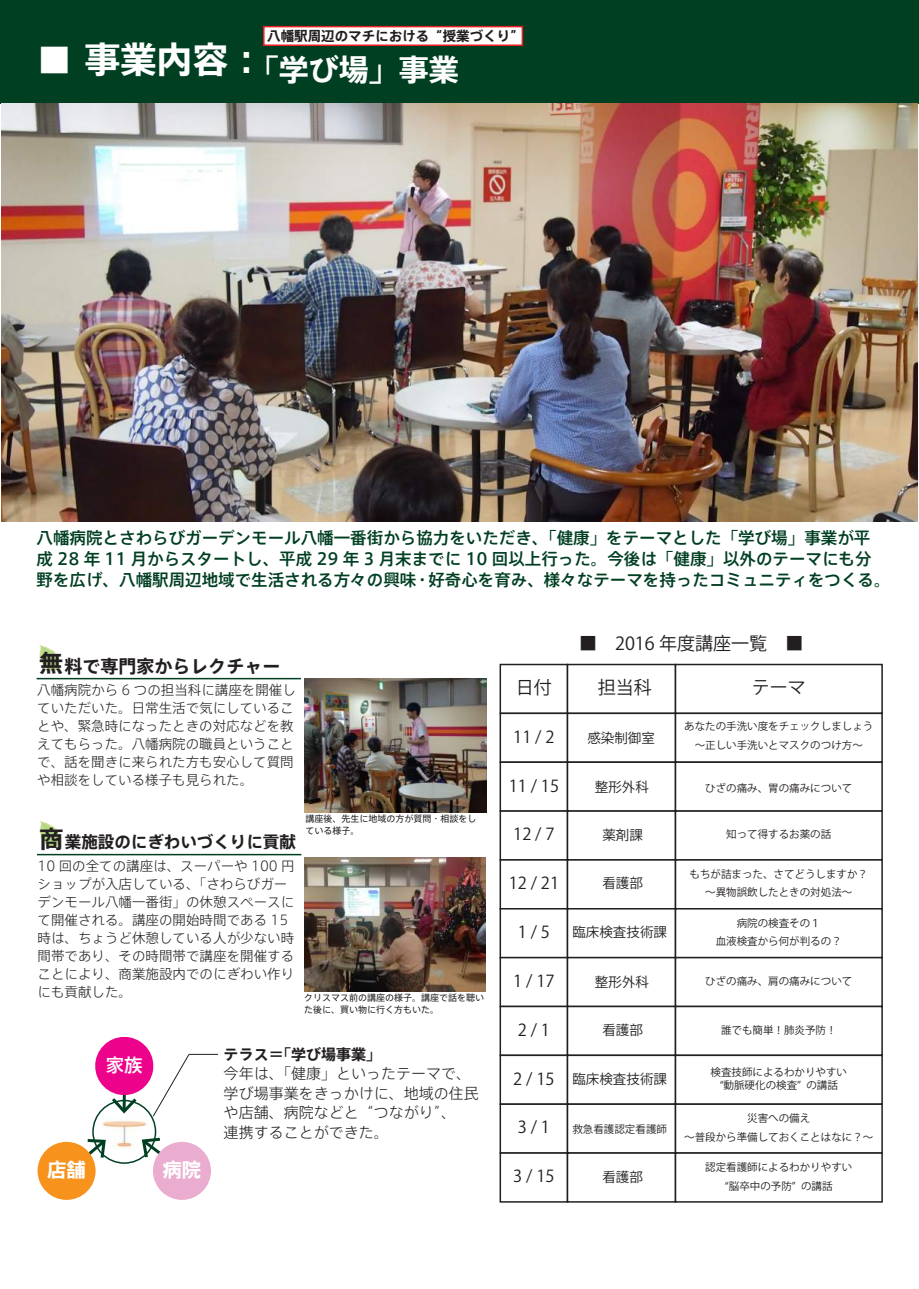
<style>
.page{position:relative;width:919px;height:1289px;background:#fff}
.page>*{position:absolute;margin:0;border:0;box-sizing:border-box;transform-origin:0 0}
.t1{font:700 36px "Axis Std";color:#fff}
.t2{font:700 30px "Axis Std";color:#fff}
.t3{font:700 19.35px "Axis Std";color:#fff}
.t4{font:500 18.45px "Axis Std";color:#fff}
.t5{font:18px "Koz Go Pr 6 N";color:#231f20}
.t6{font:700 18px "Axis Std";color:#231f20}
.t7{font:500 16.5px/21px "Axis Std";color:#003f22}
.t8{font:16.5px "Koz Go Pr 6 N";color:#231f20}
.t9{font:700 16.5px "Axis Std";color:#231f20}
.t10{font:300 15px/19.5px "Axis Std";color:#231f20}
.t11{font:700 15px "Axis Std";color:#231f20}
.t12{font:300 13.5px/18px "Axis Std";color:#231f20}
.t13{font:13.5px "Koz Go Pr 6 N";color:#231f20}
.t14{font:700 13.5px "Axis Std";color:#231f20}
.t15{font:10.5px/18.3px "Koz Go Pr 6 N";color:#231f20;text-align:center}
.t16{font:9px/12px "Axis Std";color:#231f20}
.s1{font-family:"HG Seikaishotai PRO";font-weight:400}
.s2{font-size:24px}
</style>
<div class="page">
<img style="left:304px;top:857px;width:181px;height:134px">
<img style="left:304px;top:678px;width:182px;height:134px">
<div style="left:0;top:0;width:918px;height:103px;background:#003f22"></div>
<img style="left:1px;top:103px;width:916px;height:419px">
<img style="left:37px;top:645px;width:28px;height:33px">
<hr style="left:37px;top:678px;width:264px;height:1px;background:#003f22">
<img style="left:39px;top:821px;width:21px;height:27px">
<hr style="left:37px;top:853px;width:264px;height:2px;background:#003f22">
<div style="left:263px;top:26px;width:260px;height:20px;background:#fff;border:2px solid #ee1d23"></div>
<div style="left:499px;top:663px;width:69px;height:51px;background:#fff;border:2px solid #231f20"></div>
<div style="left:566px;top:663px;width:110px;height:51px;background:#fff;border:2px solid #231f20"></div>
<div style="left:674px;top:663px;width:208px;height:51px;background:#fff;border:2px solid #231f20"></div>
<div style="left:499px;top:712px;width:69px;height:51px;background:#fff;border:2px solid #231f20"></div>
<div style="left:566px;top:712px;width:110px;height:51px;background:#fff;border:2px solid #231f20"></div>
<div style="left:674px;top:712px;width:208px;height:51px;background:#fff;border:2px solid #231f20"></div>
<div style="left:499px;top:761px;width:69px;height:50px;background:#fff;border:2px solid #231f20"></div>
<div style="left:566px;top:761px;width:110px;height:50px;background:#fff;border:2px solid #231f20"></div>
<div style="left:674px;top:761px;width:208px;height:50px;background:#fff;border:2px solid #231f20"></div>
<div style="left:499px;top:810px;width:69px;height:50px;background:#fff;border:2px solid #231f20"></div>
<div style="left:566px;top:810px;width:110px;height:50px;background:#fff;border:2px solid #231f20"></div>
<div style="left:674px;top:810px;width:208px;height:50px;background:#fff;border:2px solid #231f20"></div>
<div style="left:499px;top:859px;width:69px;height:50px;background:#fff;border:2px solid #231f20"></div>
<div style="left:566px;top:859px;width:110px;height:50px;background:#fff;border:2px solid #231f20"></div>
<div style="left:674px;top:859px;width:208px;height:50px;background:#fff;border:2px solid #231f20"></div>
<div style="left:499px;top:908px;width:69px;height:50px;background:#fff;border:2px solid #231f20"></div>
<div style="left:566px;top:908px;width:110px;height:50px;background:#fff;border:2px solid #231f20"></div>
<div style="left:674px;top:908px;width:208px;height:50px;background:#fff;border:2px solid #231f20"></div>
<div style="left:499px;top:956px;width:69px;height:51px;background:#fff;border:2px solid #231f20"></div>
<div style="left:566px;top:956px;width:110px;height:51px;background:#fff;border:2px solid #231f20"></div>
<div style="left:674px;top:956px;width:208px;height:51px;background:#fff;border:2px solid #231f20"></div>
<div style="left:499px;top:1005px;width:69px;height:51px;background:#fff;border:2px solid #231f20"></div>
<div style="left:566px;top:1005px;width:110px;height:51px;background:#fff;border:2px solid #231f20"></div>
<div style="left:674px;top:1005px;width:208px;height:51px;background:#fff;border:2px solid #231f20"></div>
<div style="left:499px;top:1054px;width:69px;height:50px;background:#fff;border:2px solid #231f20"></div>
<div style="left:566px;top:1054px;width:110px;height:50px;background:#fff;border:2px solid #231f20"></div>
<div style="left:674px;top:1054px;width:208px;height:50px;background:#fff;border:2px solid #231f20"></div>
<div style="left:499px;top:1103px;width:69px;height:50px;background:#fff;border:2px solid #231f20"></div>
<div style="left:566px;top:1103px;width:110px;height:50px;background:#fff;border:2px solid #231f20"></div>
<div style="left:674px;top:1103px;width:208px;height:50px;background:#fff;border:2px solid #231f20"></div>
<div style="left:499px;top:1152px;width:69px;height:50px;background:#fff;border:2px solid #231f20"></div>
<div style="left:566px;top:1152px;width:110px;height:50px;background:#fff;border:2px solid #231f20"></div>
<div style="left:674px;top:1152px;width:208px;height:50px;background:#fff;border:2px solid #231f20"></div>
<div style="left:92px;top:1099px;width:64px;height:64px;border:2px solid #003f22;border-radius:50%"></div>
<img style="left:102px;top:1120px;width:45px;height:28px">
<svg style="left:87px;top:1137px;width:20px;height:22px"></svg>
<svg style="left:140px;top:1137px;width:20px;height:23px"></svg>
<div style="left:38px;top:1141px;width:58px;height:58px;background:#f7931d;border-radius:50%"></div>
<div style="left:153px;top:1141px;width:58px;height:58px;background:#eaadcf;border-radius:50%"></div>
<svg style="left:95px;top:1036px;width:123px;height:81px"></svg>
<h1 class="t1" style="left:37px;top:32px;width:229px"><span class="s1">■</span> 事業内容：</h1>
<p class="t14" style="left:267px;top:26px;width:258px">八幡駅周辺のマチにおける“授業づくり”</p>
<h2 class="t2" style="left:249px;top:46px;width:211px">「学び場」事業</h2>
<p class="t7" style="left:37px;top:526px;width:855px">八幡病院とさわらびガーデンモール八幡一番街から協力をいただき、「健康」をテーマとした「学び場」事業が平成 28 年 11 月からスタートし、平成 29 年 3 月末までに 10 回以上行った。今後は「健康」以外のテーマにも分野を広げ、八幡駅周辺地域で生活される方々の興味・好奇心を育み、様々なテーマを持ったコミュニティをつくる。</p>
<h3 class="t6" style="left:39px;top:652px;width:243px"><span class="s2">無</span>　料で専門家からレクチャー</h3>
<p class="t12" style="left:37px;top:680px;width:260px">八幡病院から 6 つの担当科に講座を開催していただいた。日常生活で気にしていることや、緊急時になったときの対応などを教えてもらった。八幡病院の職員ということで、話を聞きに来られた方も安心して質問や相談をしている様子も見られた。</p>
<p class="t9" style="left:39px;top:829px;width:258px"><span class="s2">商</span>業施設のにぎわいづくりに貢献</p>
<p class="t12" style="left:38px;top:856px;width:259px">10 回の全ての講座は、スーパーや 100 円ショップが入店している、「さわらびガーデンモール八幡一番街」の休憩スペースにて開催される。講座の開始時間である 15時は、ちょうど休憩している人が少ない時間帯であり、その時間帯で講座を開催することにより、商業施設内でのにぎわい作りにも貢献した。</p>
<p class="t16" style="left:305px;top:811px;width:172px">講座後、先生に地域の方が質問・相談をしている様子。</p>
<p class="t16" style="left:304px;top:991px;width:181px">クリスマス前の講座の様子。講座で話を聴いた後に、買い物に行く方もいた。</p>
<h3 class="t4" style="left:106px;top:1050px;width:38px">家族</h3>
<h3 class="t3" style="left:47px;top:1154px;width:40px">店舗</h3>
<h3 class="t3" style="left:163px;top:1154px;width:40px">病院</h3>
<p class="t11" style="left:224px;top:1042px;width:159px">テラス＝「学び場事業」</p>
<p class="t10" style="left:224px;top:1062px;width:256px">今年は、「健康」といったテーマで、学び場事業をきっかけに、地域の住民や店舗、病院などと“つながり”、<br>連携することができた。</p>
<h3 class="t5" style="left:579px;top:633px;width:226px">■　2016 年度講座一覧　■</h3>
<h3 class="t5" style="left:516px;top:677px;width:37px">日付</h3>
<h3 class="t5" style="left:598px;top:677px;width:55px">担当科</h3>
<h3 class="t5" style="left:751px;top:677px;width:55px">テーマ</h3>
<p class="t8" style="left:513px;top:727px;width:43px">11 / 2</p>
<p class="t8" style="left:508px;top:776px;width:52px">11 / 15</p>
<p class="t8" style="left:513px;top:825px;width:43px">12 / 7</p>
<p class="t8" style="left:508px;top:873px;width:52px">12 / 21</p>
<p class="t8" style="left:518px;top:922px;width:34px">1 / 5</p>
<p class="t8" style="left:513px;top:971px;width:43px">1 / 17</p>
<p class="t15" style="left:684px;top:717px;width:190px">あなたの手洗い度をチェックしましょう～正しい手洗いとマスクのつけ方～</p>
<p class="t15" style="left:705px;top:778px;width:148px">ひざの痛み、胃の痛みについて</p>
<p class="t15" style="left:726px;top:825px;width:106px">知って得するお薬の話</p>
<p class="t15" style="left:689px;top:865px;width:180px">もちが詰まった、さてどうしますか？～異物誤飲したときの対処法～</p>
<p class="t15" style="left:715px;top:914px;width:127px">病院の検査その１<br>血液検査から何が判るの？</p>
<p class="t15" style="left:705px;top:972px;width:148px">ひざの痛み、肩の痛みについて</p>
<p class="t15" style="left:721px;top:1020px;width:117px">誰でも簡単！肺炎予防！</p>
<p class="t15" style="left:710px;top:1065px;width:138px;line-height:13.5px">検査技師によるわかりやすい“動脈硬化の検査” の講話</p>
<p class="t15" style="left:684px;top:1109px;width:190px">災害への備え<br>～普段から準備しておくことはなに？～</p>
<p class="t15" style="left:705px;top:1158px;width:148px">認定看護師によるわかりやすい“脳卒中の予防” の講話</p>
<p class="t13" style="left:587px;top:730px;width:69px">感染制御室</p>
<p class="t13" style="left:595px;top:779px;width:55px">整形外科</p>
<p class="t13" style="left:602px;top:827px;width:42px">薬剤課</p>
<p class="t13" style="left:602px;top:875px;width:42px">看護部</p>
<p class="t13" style="left:572px;top:924px;width:96px">臨床検査技術課</p>
<p class="t13" style="left:595px;top:974px;width:55px">整形外科</p>
<p class="t13" style="left:602px;top:1022px;width:42px">看護部</p>
<p class="t13" style="left:572px;top:1071px;width:96px">臨床検査技術課</p>
<p class="t15" style="left:572px;top:1119px;width:96px">救急看護認定看護師</p>
<p class="t13" style="left:602px;top:1169px;width:42px">看護部</p>
<p class="t8" style="left:518px;top:1020px;width:34px">2 / 1</p>
<p class="t8" style="left:513px;top:1069px;width:43px">2 / 15</p>
<p class="t8" style="left:518px;top:1118px;width:34px">3 / 1</p>
<p class="t8" style="left:513px;top:1166px;width:43px">3 / 15</p>
</div>
